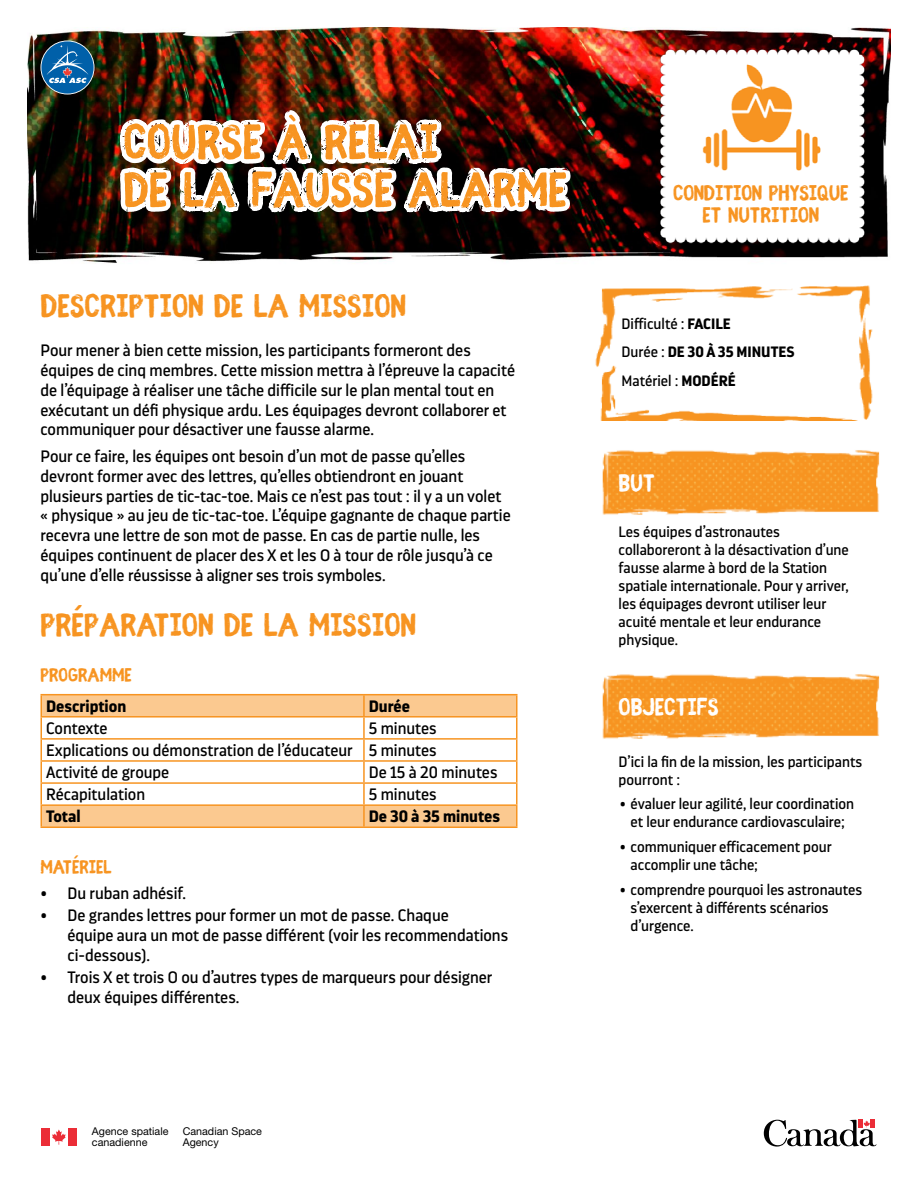
<style>
.page{position:relative;width:918px;height:1188px;background:#fff}
.page>*{position:absolute;margin:0;border:0;box-sizing:border-box;transform-origin:0 0}
.t1{font:700 54px/48px "Fibre Vintage Full";color:#f79421}
.t2{font:700 36px "Fibre Vintage Full";color:#f79421}
.t3{font:700 27px "Fibre Vintage Full";color:#fff}
.t4{font:700 24px/22.5px "Fibre Vintage Full";letter-spacing:-.01em;color:#f79421;text-align:center}
.t5{font:700 21px "Fibre Vintage Full";color:#f79421}
.t6{font:16.5px/19.8px "Darwin Pro";color:#000}
.t7{font:700 16.5px "Darwin Pro";color:#000}
.t8{font:15px/18px "Darwin Pro";color:#000}
.t9{font:10.8px/10.8px "Helvetica Neue LT Std";color:#000}
.s1{font-weight:700}
</style>
<div class="page">
<img style="left:27px;top:27px;width:864px;height:234px">
<img style="left:645px;top:29px;width:234px;height:232px">
<img style="left:602px;top:450px;width:278px;height:65px">
<img style="left:602px;top:674px;width:278px;height:65px">
<img style="left:595px;top:285px;width:278px;height:135px">
<svg style="left:42px;top:695px;width:474px;height:132px"></svg>
<hr style="left:40px;top:806px;width:2px;height:21px;background:#f79421">
<hr style="left:40px;top:827px;width:324px;height:1px;background:#f79421">
<hr style="left:40px;top:694px;width:324px;height:1px;background:#f79421">
<hr style="left:40px;top:695px;width:2px;height:21px;background:#f79421">
<hr style="left:364px;top:694px;width:154px;height:1px;background:#f79421">
<hr style="left:363px;top:695px;width:2px;height:21px;background:#f79421">
<hr style="left:516px;top:695px;width:2px;height:21px;background:#f79421">
<hr style="left:40px;top:716px;width:324px;height:2px;background:#f79421">
<hr style="left:364px;top:716px;width:154px;height:2px;background:#f79421">
<hr style="left:40px;top:718px;width:2px;height:20px;background:#f79421">
<hr style="left:40px;top:738px;width:324px;height:2px;background:#f79421">
<hr style="left:40px;top:740px;width:2px;height:20px;background:#f79421">
<hr style="left:40px;top:760px;width:324px;height:2px;background:#f79421">
<hr style="left:40px;top:762px;width:2px;height:20px;background:#f79421">
<hr style="left:40px;top:782px;width:324px;height:2px;background:#f79421">
<hr style="left:40px;top:784px;width:2px;height:20px;background:#f79421">
<hr style="left:40px;top:804px;width:324px;height:2px;background:#f79421">
<hr style="left:363px;top:718px;width:2px;height:20px;background:#f79421">
<hr style="left:516px;top:718px;width:2px;height:20px;background:#f79421">
<hr style="left:364px;top:738px;width:154px;height:2px;background:#f79421">
<hr style="left:363px;top:740px;width:2px;height:20px;background:#f79421">
<hr style="left:516px;top:740px;width:2px;height:20px;background:#f79421">
<hr style="left:364px;top:760px;width:154px;height:2px;background:#f79421">
<hr style="left:363px;top:762px;width:2px;height:20px;background:#f79421">
<hr style="left:516px;top:762px;width:2px;height:20px;background:#f79421">
<hr style="left:364px;top:782px;width:154px;height:2px;background:#f79421">
<hr style="left:363px;top:784px;width:2px;height:20px;background:#f79421">
<hr style="left:516px;top:784px;width:2px;height:20px;background:#f79421">
<hr style="left:364px;top:804px;width:154px;height:2px;background:#f79421">
<hr style="left:363px;top:806px;width:2px;height:21px;background:#f79421">
<hr style="left:516px;top:806px;width:2px;height:21px;background:#f79421">
<hr style="left:364px;top:827px;width:154px;height:1px;background:#f79421">
<img style="left:41px;top:27px;width:539px;height:236px">
<svg style="left:764px;top:1120px;width:112px;height:27px"></svg>
<div style="left:41px;top:1128px;width:9px;height:18px;background:#eb2d37"></div>
<svg style="left:52px;top:1129px;width:14px;height:16px"></svg>
<div style="left:68px;top:1128px;width:9px;height:18px;background:#eb2d37"></div>
<h1 class="t1" style="left:123px;top:118px;width:445px">COURSE À RELAI<br>DE LA FAUSSE ALARME</h1>
<h2 class="t2" style="left:40px;top:285px;width:367px">DESCRIPTION DE LA MISSION</h2>
<p class="t6" style="left:40px;top:340px;width:476px">Pour mener à bien cette mission, les participants formeront des équipes de cinq membres. Cette mission mettra à l’épreuve la capacité de l’équipage à réaliser une tâche difficile sur le plan mental tout en exécutant un défi physique ardu. Les équipages devront collaborer et communiquer pour désactiver une fausse alarme.</p>
<p class="t6" style="left:40px;top:446px;width:472px">Pour ce faire, les équipes ont besoin d’un mot de passe qu’elles devront former avec des lettres, qu’elles obtiendront en jouant plusieurs parties de tic-tac-toe. Mais ce n’est pas tout : il y a un volet « physique » au jeu de tic-tac-toe. L’équipe gagnante de chaque partie recevra une lettre de son mot de passe. En cas de partie nulle, les équipes continuent de placer des X et les O à tour de rôle jusqu’à ce qu’une d’elle réussisse à aligner ses trois symboles.</p>
<h2 class="t2" style="left:40px;top:605px;width:377px">PRÉPARATION DE LA MISSION</h2>
<p class="t5" style="left:40px;top:663px;width:93px">PROGRAMME</p>
<p class="t7" style="left:46px;top:695px;width:82px">Description</p>
<p class="t7" style="left:369px;top:695px;width:43px">Durée</p>
<p class="t6" style="left:46px;top:718px;width:63px">Contexte</p>
<p class="t6" style="left:46px;top:717px;width:392px;line-height:22px;text-align:justify;text-indent:323px">5 minutes Explications ou démonstration de l’éducateur 5 minutes Activité de groupe</p>
<p class="t6" style="left:369px;top:762px;width:130px">De 15 à 20 minutes</p>
<p class="t6" style="left:46px;top:784px;width:101px">Récapitulation</p>
<p class="t6" style="left:369px;top:784px;width:69px">5 minutes</p>
<p class="t7" style="left:46px;top:805px;width:36px">Total</p>
<p class="t7" style="left:369px;top:805px;width:133px">De 30 à 35 minutes</p>
<p class="t5" style="left:40px;top:855px;width:73px">MATÉRIEL</p>
<p class="t6" style="left:40px;top:883px;width:147px">• Du ruban adhésif.</p>
<p class="t6" style="left:67px;top:905px;width:442px;text-indent:-27px">• De grandes lettres pour former un mot de passe. Chaque<br>équipe aura un mot de passe différent (voir les recommendations ci-dessous).</p>
<p class="t6" style="left:67px;top:967px;width:427px;text-indent:-27px">• Trois X et trois O ou d’autres types de marqueurs pour désigner deux équipes différentes.</p>
<p class="t9" style="left:92px;top:1126px;width:78px">Agence spatiale canadienne</p>
<p class="t9" style="left:183px;top:1126px;width:81px">Canadian Space<br>Agency</p>
<h3 class="t4" style="left:673px;top:182px;width:177px">CONDITION PHYSIQUE<br>ET NUTRITION</h3>
<p class="t8" style="left:622px;top:309px;width:174px;line-height:28.5px">Difficulté : <span class="s1">FACILE<br></span>Durée : <span class="s1">DE 30 À 35 MINUTES<br></span>Matériel : <span class="s1">MODÉRÉ</span></p>
<h3 class="t3" style="left:619px;top:467px;width:38px">BUT</h3>
<p class="t8" style="left:619px;top:522px;width:232px">Les équipes d’astronautes collaboreront à la désactivation d’une fausse alarme à bord de la Station spatiale internationale. Pour y arriver, les équipages devront utiliser leur acuité mentale et leur endurance physique.</p>
<h3 class="t3" style="left:619px;top:691px;width:102px">OBJECTIFS</h3>
<p class="t8" style="left:619px;top:752px;width:245px">D’ici la fin de la mission, les participants pourront :</p>
<p class="t8" style="left:620px;top:795px;width:236px;text-align:center">• évaluer leur agilité, leur coordination et leur endurance cardiovasculaire;</p>
<p class="t8" style="left:631px;top:837px;width:203px;text-indent:-11px">• communiquer efficacement pour accomplir une tâche;</p>
<p class="t8" style="left:631px;top:880px;width:233px;text-indent:-11px">• comprendre pourquoi les astronautes s’exercent à différents scénarios d’urgence.</p>
</div>
